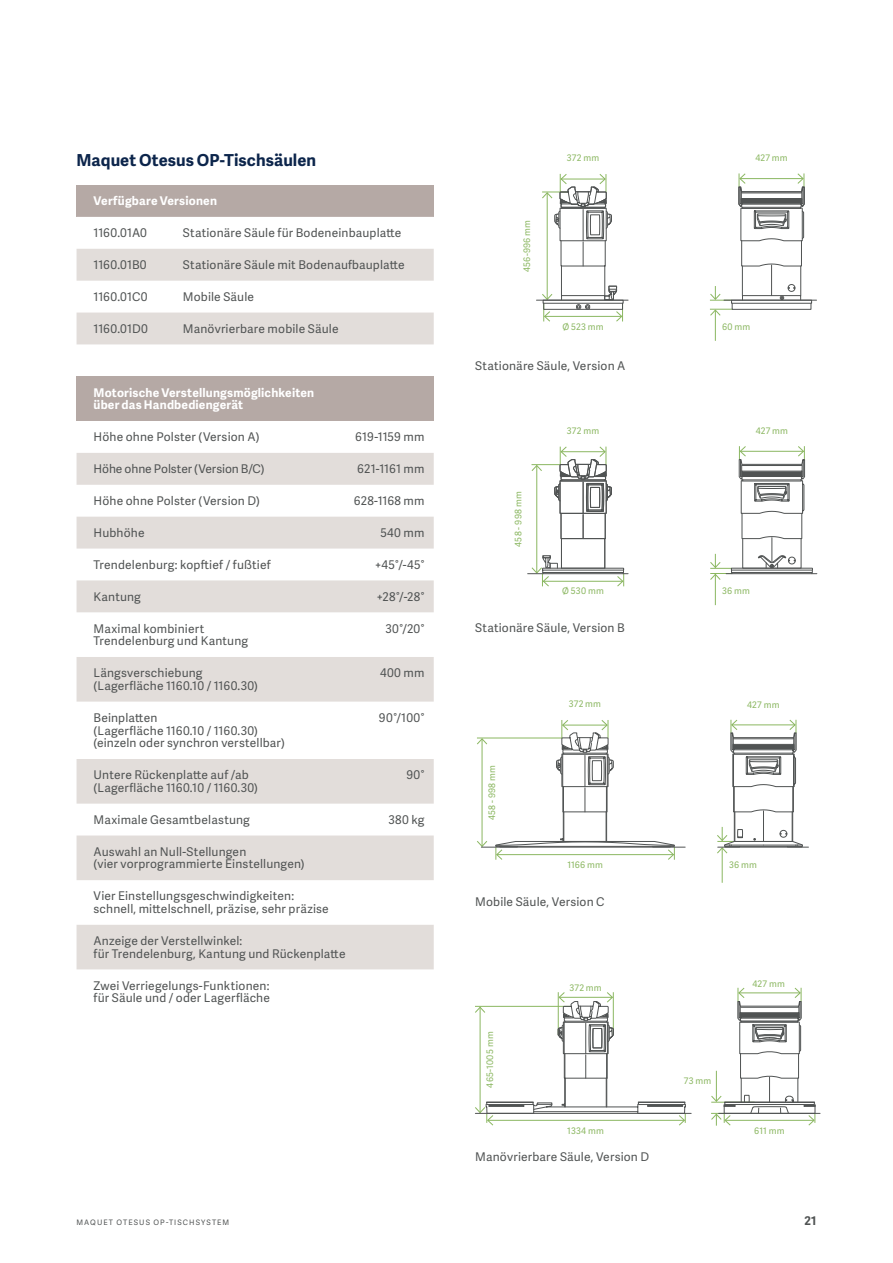
<style>
.page{position:relative;width:893px;height:1263px;background:#fff}
.page>*{position:absolute;margin:0;border:0;box-sizing:border-box;transform-origin:0 0}
.A4_USL_Sub-heading_Body_copy_Adelle_Sans{font:700 16.5px "Adelle Sans";letter-spacing:.005em;color:#0c254b}
.A4_USL_Table_Adelle_Sans_Regular_Granite{font:12px/12.8px "Adelle Sans";letter-spacing:.015em;color:#505353}
.A4_USL_Caption_Adelle_Sans_Regular_Grani{font:12px "Adelle Sans";letter-spacing:.015em;color:#505353}
.A4_USL_Table_right_Adelle_Sans_Regular_G{font:12px "Adelle Sans";letter-spacing:.02em;color:#505353}
.A4_USL_Sub-heading_Table_Adelle_Sans_Bol{font:700 12px/12.8px "Adelle Sans";letter-spacing:.015em;color:#fff}
.A4_USL_Table_Adelle_Sans_Regular_Granite-2{font:12px "Adelle Sans";letter-spacing:-.005em;color:#505353}
.t1{font:700 12px "Adelle Sans";color:#505353}
.A4_USL_Dimensions_centered_Adelle_Sans_R{font:9px "Adelle Sans";letter-spacing:.025em;color:#8bb761}
.A4_USL_Front_cover_Legal_Adelle_Sans_Reg{font:9px "Adelle Sans";letter-spacing:.025em;color:#8bb761}
.A4_USL_Dimensions_Adelle_Sans_Regular_Gr{font:9px "Adelle Sans";letter-spacing:.02em;color:#8bb761}
.A4_USL_Dimensions_right_Adelle_Sans_Regu{font:9px "Adelle Sans";color:#8bb761}
.t2{font:7.5px "Adelle Sans";letter-spacing:.145em;color:#505353}
</style>
<div class="page">
<hr style="left:482px;top:739px;width:1px;height:107px;background:#8bb761">
<svg style="left:477px;top:840px;width:11px;height:7px"></svg>
<svg style="left:477px;top:739px;width:10px;height:6px"></svg>
<hr style="left:715px;top:310px;width:1px;height:31px;background:#8bb761">
<hr style="left:715px;top:574px;width:1px;height:31px;background:#8bb761">
<hr style="left:722px;top:848px;width:1px;height:35px;background:#8bb761">
<hr style="left:477px;top:738px;width:85px;height:1px;background:#8bb761">
<hr style="left:536px;top:300px;width:92px;height:1px;background:#505353">
<svg style="left:541px;top:173px;width:83px;height:149px"></svg>
<hr style="left:724px;top:300px;width:92px;height:1px;background:#505353">
<svg style="left:710px;top:173px;width:102px;height:143px"></svg>
<div style="left:741px;top:204px;width:60px;height:4px;border:1px solid #505353"></div>
<hr style="left:742px;top:199px;width:59px;height:1px;background:#505353">
<hr style="left:742px;top:200px;width:59px;height:1px;background:#505353">
<hr style="left:742px;top:201px;width:59px;height:1px;background:#505353">
<hr style="left:742px;top:202px;width:59px;height:1px;background:#505353">
<hr style="left:742px;top:203px;width:59px;height:1px;background:#505353">
<hr style="left:726px;top:573px;width:91px;height:1px;background:#505353">
<svg style="left:710px;top:446px;width:103px;height:135px"></svg>
<svg style="left:531px;top:446px;width:93px;height:141px"></svg>
<hr style="left:528px;top:573px;width:100px;height:1px;background:#505353">
<svg style="left:717px;top:719px;width:86px;height:135px"></svg>
<hr style="left:718px;top:847px;width:90px;height:1px;background:#505353">
<svg style="left:495px;top:720px;width:180px;height:140px"></svg>
<hr style="left:481px;top:847px;width:204px;height:1px;background:#505353">
<hr style="left:719px;top:1113px;width:101px;height:1px;background:#505353">
<svg style="left:711px;top:987px;width:105px;height:139px"></svg>
<hr style="left:475px;top:1113px;width:216px;height:1px;background:#505353">
<svg style="left:475px;top:992px;width:211px;height:134px"></svg>
<div style="left:77px;top:376px;width:357px;height:45px;background:#b5a9a5"></div>
<svg style="left:77px;top:453px;width:357px;height:516px;fill:#e2ddda"></svg>
<div style="left:77px;top:185px;width:357px;height:32px;background:#b5a9a5"></div>
<svg style="left:77px;top:249px;width:357px;height:95px"></svg>
<p class="A4_USL_Sub-heading_Body_copy_Adelle_Sans" style="left:77px;top:148px;width:241px">Maquet Otesus OP-Tischsäulen</p>
<p class="A4_USL_Sub-heading_Table_Adelle_Sans_Bol" style="left:94px;top:194px;width:125px">Verfügbare Versionen</p>
<p class="A4_USL_Table_Adelle_Sans_Regular_Granite" style="left:94px;top:226px;width:55px">1160.01A0</p>
<p class="A4_USL_Table_Adelle_Sans_Regular_Granite" style="left:183px;top:226px;width:220px">Stationäre Säule für Bodeneinbauplatte</p>
<p class="A4_USL_Table_Adelle_Sans_Regular_Granite" style="left:94px;top:258px;width:55px">1160.01B0</p>
<p class="A4_USL_Table_Adelle_Sans_Regular_Granite" style="left:183px;top:258px;width:224px">Stationäre Säule mit Bodenaufbauplatte</p>
<p class="A4_USL_Table_Adelle_Sans_Regular_Granite" style="left:94px;top:290px;width:55px">1160.01C0</p>
<p class="A4_USL_Table_Adelle_Sans_Regular_Granite" style="left:183px;top:290px;width:73px">Mobile Säule</p>
<p class="A4_USL_Table_Adelle_Sans_Regular_Granite" style="left:94px;top:322px;width:56px">1160.01D0</p>
<p class="A4_USL_Table_Adelle_Sans_Regular_Granite" style="left:183px;top:322px;width:157px">Manövrierbare mobile Säule</p>
<p class="A4_USL_Sub-heading_Table_Adelle_Sans_Bol" style="left:94px;top:385px;width:222px">Motorische Verstellungsmöglichkeiten über das Handbediengerät</p>
<p class="A4_USL_Table_Adelle_Sans_Regular_Granite" style="left:94px;top:430px;width:167px">Höhe ohne Polster (Version A)</p>
<p class="A4_USL_Table_right_Adelle_Sans_Regular_G" style="left:355px;top:428px;width:71px">619-1159 mm</p>
<p class="A4_USL_Table_Adelle_Sans_Regular_Granite-2" style="left:94px;top:460px;width:172px">Höhe ohne Polster (Version B/C)</p>
<p class="A4_USL_Table_right_Adelle_Sans_Regular_G" style="left:357px;top:460px;width:69px">621-1161 mm</p>
<p class="A4_USL_Table_Adelle_Sans_Regular_Granite" style="left:94px;top:494px;width:168px">Höhe ohne Polster (Version D)</p>
<p class="A4_USL_Table_right_Adelle_Sans_Regular_G" style="left:354px;top:492px;width:72px">628-1168 mm</p>
<p class="A4_USL_Table_Adelle_Sans_Regular_Granite" style="left:94px;top:526px;width:53px">Hubhöhe</p>
<p class="A4_USL_Table_right_Adelle_Sans_Regular_G" style="left:380px;top:524px;width:46px">540 mm</p>
<p class="A4_USL_Table_Adelle_Sans_Regular_Granite" style="left:94px;top:558px;width:179px">Trendelenburg: kopftief / fußtief</p>
<p class="A4_USL_Table_right_Adelle_Sans_Regular_G" style="left:375px;top:556px;width:51px">+45°/-45°</p>
<p class="A4_USL_Table_Adelle_Sans_Regular_Granite" style="left:94px;top:590px;width:49px">Kantung</p>
<p class="A4_USL_Table_right_Adelle_Sans_Regular_G" style="left:376px;top:588px;width:50px">+28°/-28°</p>
<p class="A4_USL_Table_Adelle_Sans_Regular_Granite" style="left:94px;top:621px;width:112px">Maximal kombiniert</p>
<p class="A4_USL_Table_Adelle_Sans_Regular_Granite" style="left:94px;top:634px;width:156px">Trendelenburg und Kantung</p>
<p class="A4_USL_Table_right_Adelle_Sans_Regular_G" style="left:385px;top:620px;width:41px">30°/20°</p>
<p class="A4_USL_Table_Adelle_Sans_Regular_Granite" style="left:94px;top:666px;width:166px">Längsverschiebung (Lagerfläche 1160.10 / 1160.30)</p>
<p class="A4_USL_Table_right_Adelle_Sans_Regular_G" style="left:380px;top:664px;width:46px">400 mm</p>
<p class="A4_USL_Table_Adelle_Sans_Regular_Granite" style="left:94px;top:711px;width:193px">Beinplatten<br>(Lagerfläche 1160.10 / 1160.30) (einzeln oder synchron verstellbar)</p>
<p class="A4_USL_Table_right_Adelle_Sans_Regular_G" style="left:379px;top:709px;width:47px">90°/100°</p>
<p class="A4_USL_Table_Adelle_Sans_Regular_Granite" style="left:94px;top:768px;width:166px">Untere Rückenplatte auf /ab (Lagerfläche 1160.10 / 1160.30)</p>
<p class="A4_USL_Table_right_Adelle_Sans_Regular_G" style="left:406px;top:766px;width:20px">90°</p>
<p class="A4_USL_Table_Adelle_Sans_Regular_Granite" style="left:94px;top:813px;width:158px">Maximale Gesamtbelastung</p>
<p class="A4_USL_Table_right_Adelle_Sans_Regular_G" style="left:388px;top:811px;width:38px">380 kg</p>
<p class="A4_USL_Table_Adelle_Sans_Regular_Granite" style="left:94px;top:845px;width:213px">Auswahl an Null-Stellungen<br>(vier vorprogrammierte Einstellungen)</p>
<p class="A4_USL_Table_Adelle_Sans_Regular_Granite" style="left:94px;top:889px;width:237px">Vier Einstellungsgeschwindigkeiten: schnell, mittelschnell, präzise, sehr präzise</p>
<p class="A4_USL_Table_Adelle_Sans_Regular_Granite" style="left:94px;top:934px;width:254px">Anzeige der Verstellwinkel:<br>für Trendelenburg, Kantung und Rückenplatte</p>
<p class="A4_USL_Table_Adelle_Sans_Regular_Granite" style="left:94px;top:978px;width:178px">Zwei Verriegelungs-Funktionen: für Säule und / oder Lagerfläche</p>
<p class="t2" style="left:77px;top:1217px;width:154px">MAQUET OTESUS OP-TISCHSYSTEM</p>
<p class="A4_USL_Front_cover_Legal_Adelle_Sans_Reg" style="left:520px;top:272px;width:54px;rotate:-90deg">456-996 mm</p>
<p class="A4_USL_Front_cover_Legal_Adelle_Sans_Reg" style="left:567px;top:152px;width:34px">372 mm</p>
<p class="A4_USL_Front_cover_Legal_Adelle_Sans_Reg" style="left:562px;top:320px;width:43px">Ø 523 mm</p>
<p class="A4_USL_Caption_Adelle_Sans_Regular_Grani" style="left:475px;top:357px;width:152px">Stationäre Säule, Version A</p>
<p class="A4_USL_Dimensions_centered_Adelle_Sans_R" style="left:512px;top:547px;width:57px;rotate:-90deg">458 - 998 mm</p>
<p class="A4_USL_Dimensions_centered_Adelle_Sans_R" style="left:567px;top:424px;width:34px">372 mm</p>
<p class="A4_USL_Dimensions_centered_Adelle_Sans_R" style="left:562px;top:585px;width:43px">Ø 530 mm</p>
<p class="A4_USL_Caption_Adelle_Sans_Regular_Grani" style="left:475px;top:619px;width:151px">Stationäre Säule, Version B</p>
<p class="A4_USL_Dimensions_centered_Adelle_Sans_R" style="left:486px;top:820px;width:57px;rotate:-90deg">458 - 998 mm</p>
<p class="A4_USL_Dimensions_centered_Adelle_Sans_R" style="left:569px;top:698px;width:34px">372 mm</p>
<p class="A4_USL_Dimensions_centered_Adelle_Sans_R" style="left:567px;top:858px;width:37px">1166 mm</p>
<p class="A4_USL_Caption_Adelle_Sans_Regular_Grani" style="left:475px;top:893px;width:131px">Mobile Säule, Version C</p>
<p class="A4_USL_Front_cover_Legal_Adelle_Sans_Reg" style="left:755px;top:152px;width:34px">427 mm</p>
<p class="A4_USL_Front_cover_Legal_Adelle_Sans_Reg" style="left:722px;top:320px;width:30px">60 mm</p>
<p class="A4_USL_Dimensions_centered_Adelle_Sans_R" style="left:756px;top:424px;width:34px">427 mm</p>
<p class="A4_USL_Dimensions_Adelle_Sans_Regular_Gr" style="left:722px;top:585px;width:29px">36 mm</p>
<p class="A4_USL_Dimensions_centered_Adelle_Sans_R" style="left:747px;top:698px;width:34px">427 mm</p>
<p class="A4_USL_Dimensions_Adelle_Sans_Regular_Gr" style="left:729px;top:858px;width:29px">36 mm</p>
<p class="A4_USL_Dimensions_centered_Adelle_Sans_R" style="left:484px;top:1088px;width:58px;rotate:-90deg">465-1005 mm</p>
<p class="A4_USL_Dimensions_centered_Adelle_Sans_R" style="left:569px;top:981px;width:34px">372 mm</p>
<p class="A4_USL_Dimensions_right_Adelle_Sans_Regu" style="left:684px;top:1074px;width:29px">73 mm</p>
<p class="A4_USL_Dimensions_centered_Adelle_Sans_R" style="left:752px;top:977px;width:34px">427 mm</p>
<p class="A4_USL_Dimensions_centered_Adelle_Sans_R" style="left:567px;top:1124px;width:38px">1334 mm</p>
<p class="A4_USL_Dimensions_centered_Adelle_Sans_R" style="left:754px;top:1124px;width:32px">611 mm</p>
<p class="A4_USL_Caption_Adelle_Sans_Regular_Grani" style="left:475px;top:1148px;width:176px">Manövrierbare Säule, Version D</p>
<p class="t1" style="left:804px;top:1211px;width:13px">21</p>
</div>
